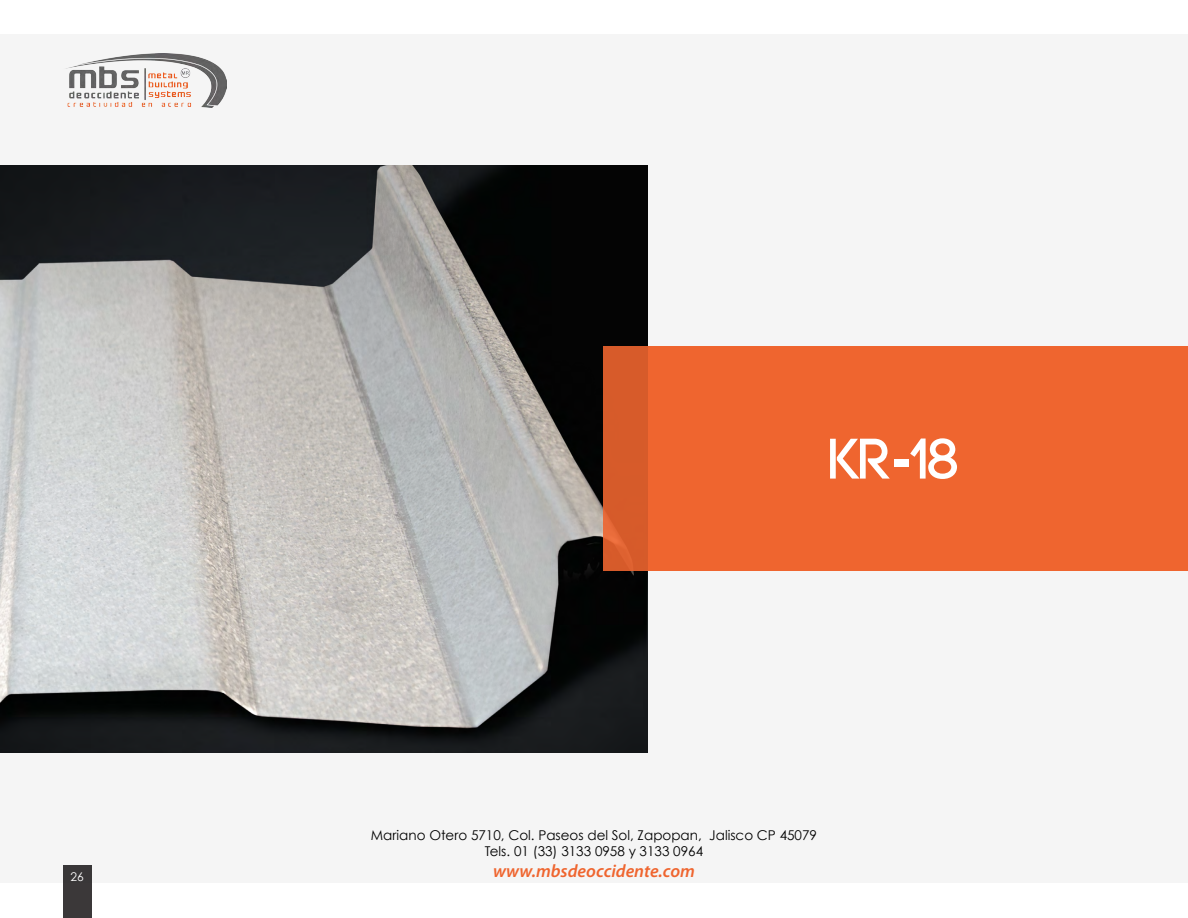
<style>
.page{position:relative;width:1188px;height:918px;background:#fff}
.page>*{position:absolute;margin:0;border:0;box-sizing:border-box;transform-origin:0 0}
.t1{font:700 57px "Code";color:#fff}
.t2{font:italic 600 18px "Myriad Pro";color:#ef652f}
.t3{font:13.5px/16.2px "Century Gothic";color:#000;text-align:center}
.t4{font:12px "Century Gothic";color:#fff}
.s1{font-family:"Century Gothic"}
</style>
<div class="page">
<div style="left:0;top:35px;width:1188px;height:848px;background:#f5f5f5"></div>
<div style="left:648px;top:347px;width:540px;height:224px;background:#ef652f"></div>
<img style="left:66px;top:54px;width:160px;height:54px">
<div style="left:63px;top:866px;width:28px;height:52px;background:#3b3839"></div>
<img style="left:0;top:165px;width:648px;height:588px">
<div style="left:604px;top:347px;width:44px;height:224px;background:#d75b2a"></div>
<p class="t4" style="left:71px;top:869px;width:15px">26</p>
<h1 class="t1" style="left:829px;top:430px;width:131px">kr<span class="s1">-</span>18</h1>
<p class="t3" style="left:371px;top:826px;width:448px">Mariano Otero 5710, Col. Paseos del Sol, Zapopan, Jalisco CP 45079<br>Tels. 01 (33) 3133 0958 y 3133 0964</p>
<h2 class="t2" style="left:493px;top:860px;width:203px">www.mbsdeoccidente.com</h2>
</div>
